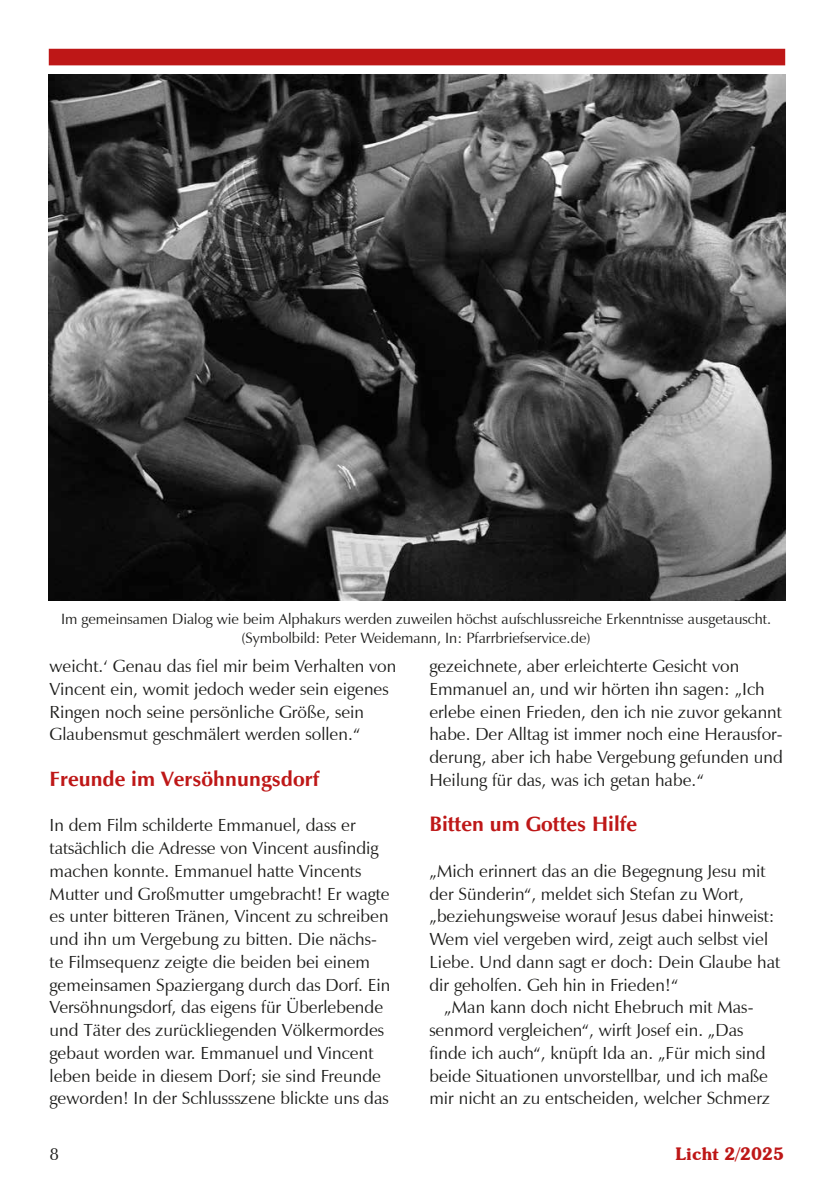
<style>
.page{position:relative;width:834px;height:1201px;background:#fff}
.page>*{position:absolute;margin:0;border:0;box-sizing:border-box;transform-origin:0 0}
.t1{font:700 21px "Zapf Humanist 601 BT";color:#be1717}
.t2{font:17.5px/22.8px "Zapf Humanist 601 BT";color:#1d1d1b}
.t3{font:600 17.5px "Souvenir Greek BT";color:#be1717}
.t4{font:14.88px/19.2px "Zapf Humanist 601 BT";color:#1d1d1b;text-align:center}
</style>
<div class="page">
<div style="left:49px;top:49px;width:736px;height:16px;background:#be1717"></div>
<img style="left:49px;top:74px;width:736px;height:526px">
<p class="t4" style="left:61px;top:609px;width:711px">Im gemeinsamen Dialog wie beim Alphakurs werden zuweilen höchst aufschlussreiche Erkenntnisse ausgetauscht. (Symbolbild: Peter Weidemann, In: Pfarrbriefservice.de)</p>
<p class="t2" style="left:50px;top:654px;width:348px">weicht.‘ Genau das fiel mir beim Verhalten von Vincent ein, womit jedoch weder sein eigenes Ringen noch seine persönliche Größe, sein Glaubensmut geschmälert werden sollen.“</p>
<p class="t1" style="left:50px;top:765px;width:271px">Freunde im Versöhnungsdorf</p>
<p class="t2" style="left:50px;top:814px;width:342px">In dem Film schilderte Emmanuel, dass er tatsächlich die Adresse von Vincent ausfindig machen konnte. Emmanuel hatte Vincents Mutter und Großmutter umgebracht! Er wagte es unter bitteren Tränen, Vincent zu schreiben und ihn um Vergebung zu bitten. Die nächs&shy;te Filmsequenz zeigte die beiden bei einem gemeinsamen Spaziergang durch das Dorf. Ein Versöhnungsdorf, das eigens für Überlebende und Täter des zurückliegenden Völkermordes gebaut worden war. Emmanuel und Vincent leben beide in diesem Dorf; sie sind Freunde geworden! In der Schlussszene blickte uns das</p>
<p class="t2" style="left:429px;top:654px;width:355px">gezeichnete, aber erleichterte Gesicht von Emmanuel an, und wir hörten ihn sagen: „Ich erlebe einen Frieden, den ich nie zuvor gekannt habe. Der Alltag ist immer noch eine Herausfor&shy;derung, aber ich habe Vergebung gefunden und Heilung für das, was ich getan habe.“</p>
<p class="t1" style="left:429px;top:811px;width:209px">Bitten um Gottes Hilfe</p>
<p class="t2" style="left:429px;top:859px;width:337px">„Mich erinnert das an die Begegnung Jesu mit</p>
<p class="t2" style="left:429px;top:882px;width:316px">der Sünderin“, meldet sich Stefan zu Wort,</p>
<p class="t2" style="left:429px;top:905px;width:346px">„beziehungsweise worauf Jesus dabei hinweist:</p>
<p class="t2" style="left:429px;top:927px;width:340px">Wem viel vergeben wird, zeigt auch selbst viel</p>
<p class="t2" style="left:429px;top:950px;width:352px">Liebe. Und dann sagt er doch: Dein Glaube hat</p>
<p class="t2" style="left:429px;top:973px;width:250px">dir geholfen. Geh hin in Frieden!“</p>
<p class="t2" style="left:444px;top:996px;width:311px">„Man kann doch nicht Ehebruch mit Mas-</p>
<p class="t2" style="left:429px;top:1018px;width:315px">senmord vergleichen“, wirft Josef ein. „Das</p>
<p class="t2" style="left:429px;top:1041px;width:338px">finde ich auch“, knüpft Ida an. „Für mich sind</p>
<p class="t2" style="left:429px;top:1064px;width:340px">beide Situationen unvorstellbar, und ich maße</p>
<p class="t2" style="left:429px;top:1087px;width:342px">mir nicht an zu entscheiden, welcher Schmerz</p>
<p class="t2" style="left:50px;top:1142px;width:11px">8</p>
<p class="t3" style="left:675px;top:1143px;width:110px">Licht 2/2025</p>
</div>
